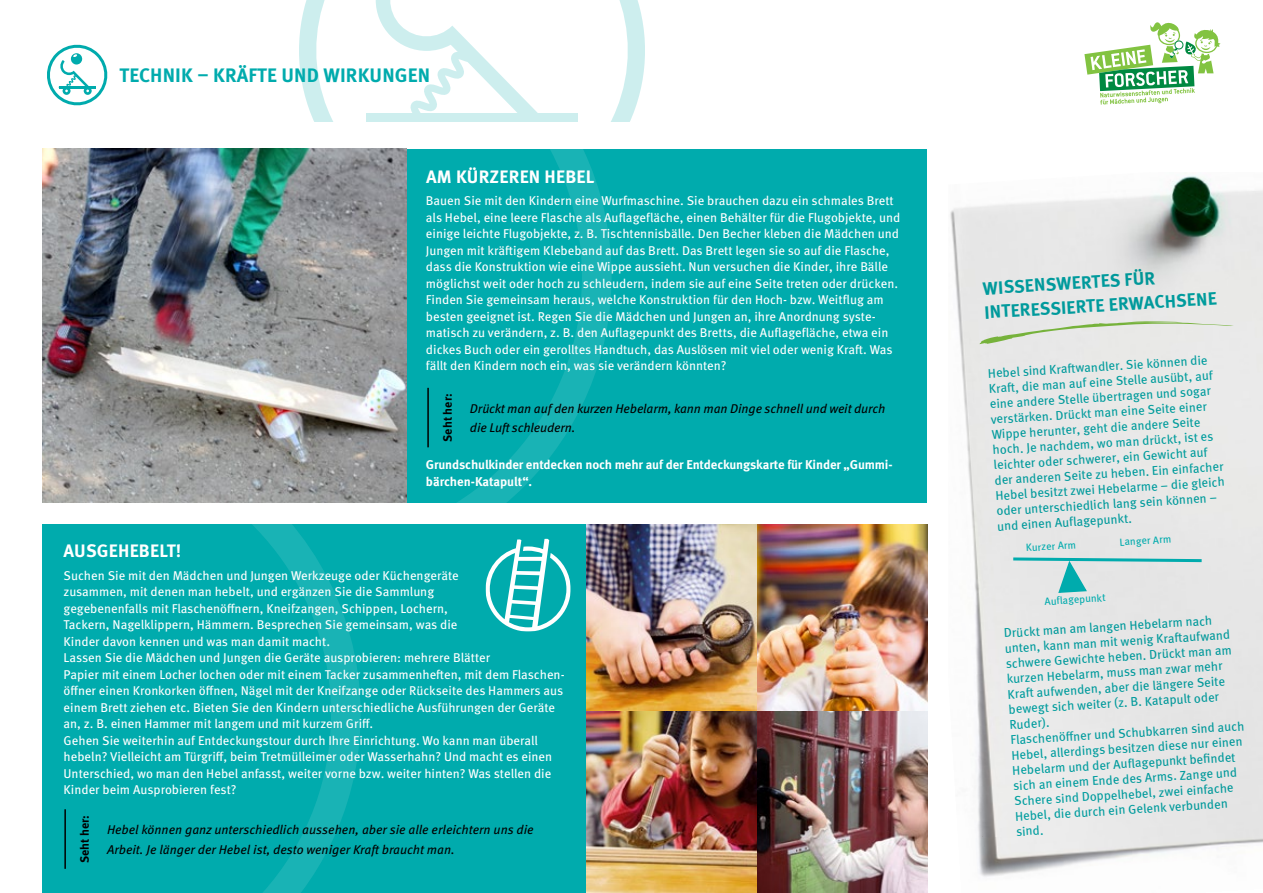
<style>
.page{position:relative;width:1263px;height:893px;background:#fff}
.page>*{position:absolute;margin:0;border:0;box-sizing:border-box;transform-origin:0 0}
.t1{font:700 19.5px "Meta Pro";letter-spacing:.01em;color:#00abad}
.t2{font:700 18px/24.2px "Meta Pro";color:#00abad}
.t3{font:700 18px "Meta Pro";letter-spacing:.01em;color:#fff}
.t4{font:12.75px/16.5px "Meta Pro";color:#fff}
.t5{font:12.75px/15.5px "Meta Pro";color:#00abad}
.t6{font:italic 12.75px/19.5px "Meta Pro";letter-spacing:-.005em;color:#000}
.t7{font:700 12.75px/16.5px "Meta Pro";letter-spacing:-.01em;color:#fff}
.t8{font:700 12px "Meta Pro";color:#000}
.t9{font:10.5px "Meta Pro";color:#00abad}
</style>
<div class="page">
<svg style="left:1084px;top:22px;width:136px;height:83px"></svg>
<svg style="left:47px;top:45px;width:60px;height:60px"></svg>
<svg style="left:299px;top:0;width:346px;height:122px"></svg>
<div style="left:366px;top:113px;width:212px;height:15px;background:#cdeeee"></div>
<svg style="left:371px;top:0;width:184px;height:113px"></svg>
<div style="left:0;top:122px;width:1263px;height:166px;background:#fff"></div>
<div style="left:612px;top:149px;width:315px;height:353px;background:#00abad"></div>
<svg style="left:42px;top:149px;width:570px;height:354px;background:#09abad"></svg>
<div style="left:43px;top:524px;width:544px;height:369px;background:#00abad"></div>
<svg style="left:42px;top:458px;width:319px;height:435px"></svg>
<img style="left:43px;top:149px;width:363px;height:353px">
<img style="left:950px;top:175px;width:313px;height:702px">
<svg style="left:979px;top:321px;width:255px;height:23px;background:#dde2d6"></svg>
<hr style="left:64px;top:809px;width:2px;height:60px;background:#000">
<hr style="left:427px;top:388px;width:2px;height:59px;background:#000">
<svg style="left:485px;top:539px;width:86px;height:93px"></svg>
<svg style="left:1010px;top:556px;width:195px;height:38px;background:#c5dddd"></svg>
<img style="left:587px;top:524px;width:340px;height:369px">
<h1 class="t1" style="left:119px;top:60px;width:312px">TECHNIK – KRÄFTE UND WIRKUNGEN</h1>
<h2 class="t3" style="left:426px;top:163px;width:168px">AM KÜRZEREN HEBEL</h2>
<p class="t4" style="left:426px;top:192px;width:476px">Bauen Sie mit den Kindern eine Wurfmaschine. Sie brauchen dazu ein schmales Brett als Hebel, eine leere Flasche als Auflagefläche, einen Behälter für die Flugobjekte, und einige leichte Flugobjekte, z. B. Tischtennisbälle. Den Becher kleben die Mädchen und Jungen mit kräftigem Klebeband auf das Brett. Das Brett legen sie so auf die Flasche, dass die Konstruktion wie eine Wippe aussieht. Nun versuchen die Kinder, ihre Bälle möglichst weit oder hoch zu schleudern, indem sie auf eine Seite treten oder drücken.<br>Finden Sie gemeinsam heraus, welche Konstruktion für den Hoch- bzw. Weitflug am besten geeignet ist. Regen Sie die Mädchen und Jungen an, ihre Anordnung syste&shy;matisch zu verändern, z. B. den Auflagepunkt des Bretts, die Auflagefläche, etwa ein dickes Buch oder ein gerolltes Handtuch, das Auslösen mit viel oder wenig Kraft. Was fällt den Kindern noch ein, was sie verändern könnten?</p>
<p class="t8" style="left:438px;top:442px;width:50px;rotate:-90deg">Seht her:</p>
<p class="t6" style="left:470px;top:398px;width:417px">Drückt man auf den kurzen Hebelarm, kann man Dinge schnell und weit durch die Luft schleudern.</p>
<p class="t7" style="left:426px;top:456px;width:468px">Grundschulkinder entdecken noch mehr auf der Entdeckungskarte für Kinder „Gummi&shy;bärchen-Katapult“.</p>
<h2 class="t3" style="left:64px;top:537px;width:119px">AUSGEHEBELT!</h2>
<p class="t4" style="left:64px;top:566px;width:503px">Suchen Sie mit den Mädchen und Jungen Werkzeuge oder Küchengeräte<br>zusammen, mit denen man hebelt, und ergänzen Sie die Sammlung<br>gegebenenfalls mit Flaschenöffnern, Kneifzangen, Schippen, Lochern,<br>Tackern, Nagelklippern, Hämmern. Besprechen Sie gemeinsam, was die<br>Kinder davon kennen und was man damit macht.<br>Lassen Sie die Mädchen und Jungen die Geräte ausprobieren: mehrere Blätter<br>Papier mit einem Locher lochen oder mit einem Tacker zusammenheften, mit dem Flaschen&shy;öffner einen Kronkorken öffnen, Nägel mit der Kneifzange oder Rückseite des Hammers aus einem Brett ziehen etc. Bieten Sie den Kindern unterschiedliche Ausführungen der Geräte an, z. B. einen Hammer mit langem und mit kurzem Griff.<br>Gehen Sie weiterhin auf Entdeckungstour durch Ihre Einrichtung. Wo kann man überall hebeln? Vielleicht am Türgriff, beim Tretmülleimer oder Wasserhahn? Und macht es einen Unterschied, wo man den Hebel anfasst, weiter vorne bzw. weiter hinten? Was stellen die Kinder beim Ausprobieren fest?</p>
<p class="t8" style="left:75px;top:863px;width:50px;rotate:-90deg">Seht her:</p>
<p class="t6" style="left:107px;top:819px;width:428px">Hebel können ganz unterschiedlich aussehen, aber sie alle erleichtern uns die<br>Arbeit. Je länger der Hebel ist, desto weniger Kraft braucht man.</p>
<h2 class="t2" style="left:982px;top:276px;width:234px;rotate:-4deg">Wissensw ertes für interessierte Erw achsene</h2>
<p class="t5" style="left:987px;top:364px;width:232px;rotate:-3deg">Hebel sind Kraft wandler. Sie können die Kraft , die man auf eine Stelle ausübt, auf eine andere Stelle übertragen und sogar verstärken. Drückt man eine Seite einer Wippe herunter, geht die andere Seite hoch. Je nachdem, wo man drückt, ist es leichter oder schwerer, ein Gewicht auf der anderen Seite zu heben. Ein einfacher Hebel besitzt zwei Hebelarme – die gleich oder unterschiedlich lang sein können – und einen Auflagepunkt.</p>
<p class="t9" style="left:1025px;top:540px;width:52px;rotate:-3deg">Kurzer Arm</p>
<p class="t9" style="left:1119px;top:534px;width:53px;rotate:-3deg">Langer Arm</p>
<p class="t9" style="left:1044px;top:593px;width:63px;rotate:-3deg">Auflagepunkt</p>
<p class="t5" style="left:1003px;top:624px;width:228px;rotate:-3deg">Drückt man am langen Hebelarm nach unten, kann man mit wenig Kraft aufwand schwere Gewichte heben. Drückt man am kurzen Hebelarm, muss man zwar mehr Kraft aufwenden, aber die längere Seite bewegt sich weiter (z. B. Katapult oder Ruder).</p>
<p class="t5" style="left:1010px;top:730px;width:236px;rotate:-3deg">Flaschenöff ner und Schubkarren sind auch Hebel, allerdings besitzen diese nur einen Hebelarm und der Auflagepunkt befi ndet sich an einem Ende des Arms. Zange und Schere sind Doppelhebel, zwei einfache Hebel, die durch ein Gelenk verbunden sind.</p>
</div>
